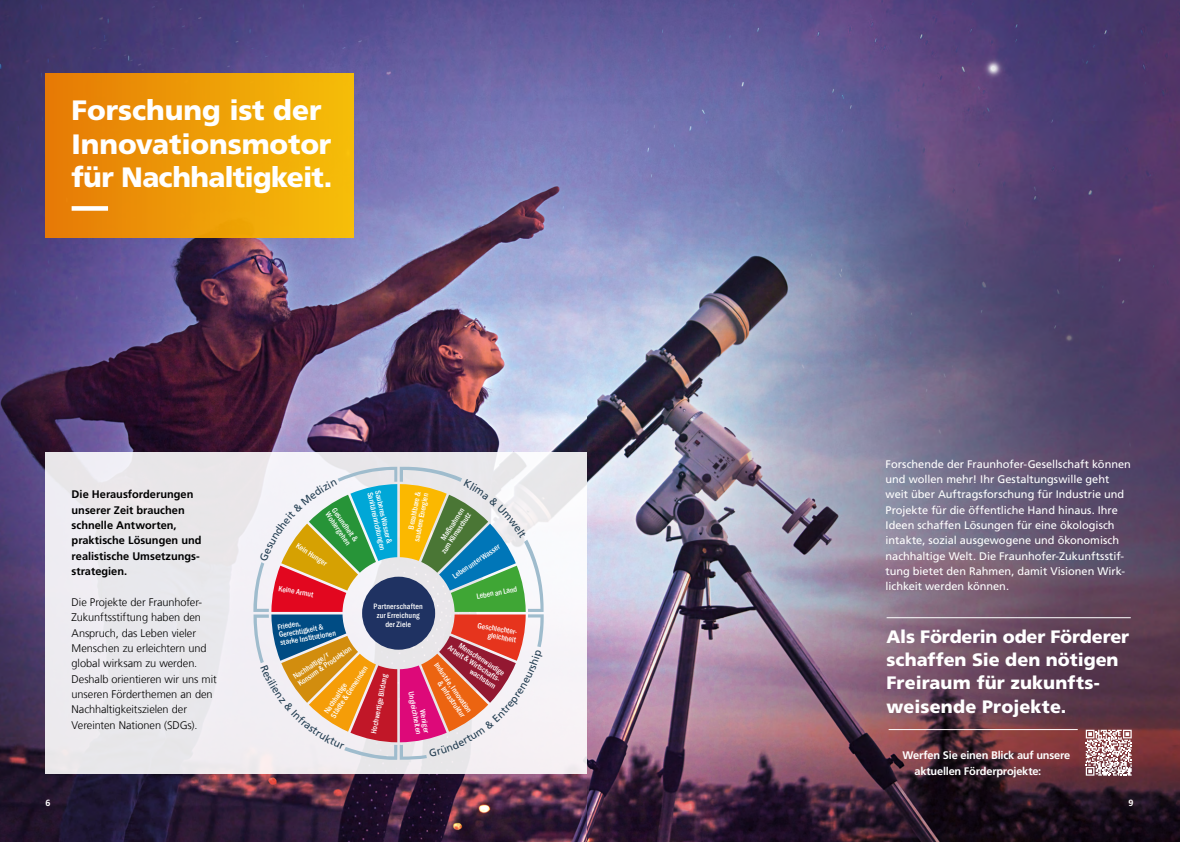
<style>
.page{position:relative;width:1180px;height:842px;background:#fff}
.page>*{position:absolute;margin:0;border:0;box-sizing:border-box;transform-origin:0 0}
.t1{font:900 28px/33.6px "Frutiger LT Com";letter-spacing:-.01em;color:#fff}
.t2{font:900 18px/23px "Frutiger LT Com";color:#fff}
.t3{font:11px/15.3px "Frutiger LT Com";letter-spacing:-.005em;color:#fff}
.t4{font:300 11px/15.3px "Frutiger LT Com";letter-spacing:-.005em;color:#000}
.t5{font:700 11px/15.3px "Frutiger LT Com";color:#000}
.t6{font:700 11px/15.3px "Frutiger LT Com";letter-spacing:-.015em;color:#fff}
.t7{font:700 9px "Frutiger LT Com";color:#fff}
.t8{font:500 condensed 8px/9px "Franklin Gothic";letter-spacing:.015em;color:#fff;text-align:center}
.t9{font:500 condensed 7.9px/7.9px "Franklin Gothic";color:#fff;text-align:right}
</style>
<div class="page">
<img style="left:0;top:0;width:587px;height:842px">
<div style="left:45px;top:452px;width:565px;height:322px;background:linear-gradient(to right,#e9e8ec,#f1eef1)"></div>
<div style="left:45px;top:74px;width:308px;height:163px;background:linear-gradient(to right,#e67a06,#f5be09)"></div>
<svg style="left:72px;top:206px;width:261px;height:5px"></svg>
<img style="left:587px;top:0;width:592px;height:842px">
<hr style="left:888px;top:729px;width:189px;height:1px;background:#fff">
<svg style="left:1085px;top:730px;width:46px;height:46px"></svg>
<hr style="left:886px;top:617px;width:244px;height:1px;background:#fff">
<svg style="left:253px;top:467px;width:290px;height:294px"></svg>
<h1 class="t1" style="left:72px;top:94px;width:262px">Forschung ist der<br>Innovationsmotor für Nachhaltigkeit.</h1>
<h3 class="t5" style="left:72px;top:487px;width:131px">Die Herausforderungen unserer Zeit brauchen schnelle Antworten, praktische Lösungen und realistische Umsetzungs&shy;strategien.</h3>
<p class="t4" style="left:72px;top:594px;width:147px">Die Projekte der Fraunhofer-<br>Zukunftsstiftung haben den<br>Anspruch, das Leben vieler<br>Menschen zu erleichtern und global wirksam zu werden.<br>Deshalb orientieren wir uns mit unseren Förderthemen an den<br>Nachhaltigkeitszielen der<br>Vereinten Nationen (SDGs).</p>
<p class="t7" style="left:45px;top:798px;width:7px">6</p>
<p class="t9" style="left:337px;top:506px;width:41px;text-align:left;rotate:55deg">Gesundheit &amp;<br>Wohlergehen</p>
<p class="t9" style="left:299px;top:541px;width:37px;rotate:33deg">Kein Hunger</p>
<p class="t9" style="left:279px;top:584px;width:37px;rotate:10deg">Keine Armut</p>
<p class="t9" style="left:381px;top:489px;width:56px;rotate:77deg">Sauberes Wasser &amp;</p>
<p class="t9" style="left:405px;top:539px;width:51px;rotate:-79deg">Bezahlbare &amp; saubere Energien</p>
<p class="t9" style="left:373px;top:491px;width:61px;rotate:77deg">Sanitäreinrichtungen</p>
<p class="t9" style="left:433px;top:546px;width:49px;rotate:-56deg">Maßnahmen zum Klimaschutz</p>
<p class="t9" style="left:451px;top:574px;width:57px;rotate:-35deg">Leben unter Wasser</p>
<p class="t9" style="left:476px;top:592px;width:43px;rotate:-10deg">Leben an Land</p>
<p class="t8" style="left:373px;top:602px;width:51px">Partnerschaften zur Erreichung der Ziele</p>
<p class="t9" style="left:277px;top:623px;width:58px;text-align:left;rotate:-10deg">Frieden,<br>Gerechtigkeit &amp; starke Institutionen</p>
<p class="t9" style="left:478px;top:621px;width:43px;rotate:10deg">Geschlechter&shy;gleichheit</p>
<p class="t9" style="left:455px;top:637px;width:62px;rotate:33deg">Menschenwürdige<br>Arbeit &amp; Wirtschafts&shy;wachstum</p>
<p class="t9" style="left:292px;top:674px;width:65px;text-align:left;rotate:-35deg">Nachhaltige/r<br>Konsum &amp; Produktion</p>
<p class="t9" style="left:439px;top:661px;width:61px;rotate:55deg">Industrie, Innovation &amp; Infrastruktur</p>
<p class="t9" style="left:322px;top:710px;width:62px;text-align:left;rotate:-56deg">Nachhaltige<br>Städte &amp; Gemeinden</p>
<p class="t9" style="left:369px;top:732px;width:62px;rotate:-79deg">Hochwertige Bildung</p>
<p class="t9" style="left:422px;top:689px;width:45px;rotate:79deg">Weniger<br>Ungleichheiten</p>
<p class="t3" style="left:885px;top:456px;width:247px">Forschende der Fraunhofer-Gesellschaft können und wollen mehr! Ihr Gestaltungswille geht weit über Auftragsforschung für Industrie und Projekte für die öffentliche Hand hinaus. Ihre Ideen schaffen Lösungen für eine ökologisch intakte, sozial ausgewogene und ökonomisch nachhaltige Welt. Die Fraunhofer-Zukunftsstif&shy;tung bietet den Rahmen, damit Visionen Wirk&shy;lichkeit werden können.</p>
<h2 class="t2" style="left:886px;top:626px;width:244px">Als Förderin oder Förderer schaffen Sie den nötigen<br>Freiraum für zukunfts&shy;weisende Projekte.</h2>
<h3 class="t6" style="left:914px;top:748px;width:157px;text-indent:-12px">Werfen Sie einen Blick auf unsere aktuellen Förderprojekte:</h3>
<p class="t7" style="left:1128px;top:798px;width:7px">9</p>
</div>
